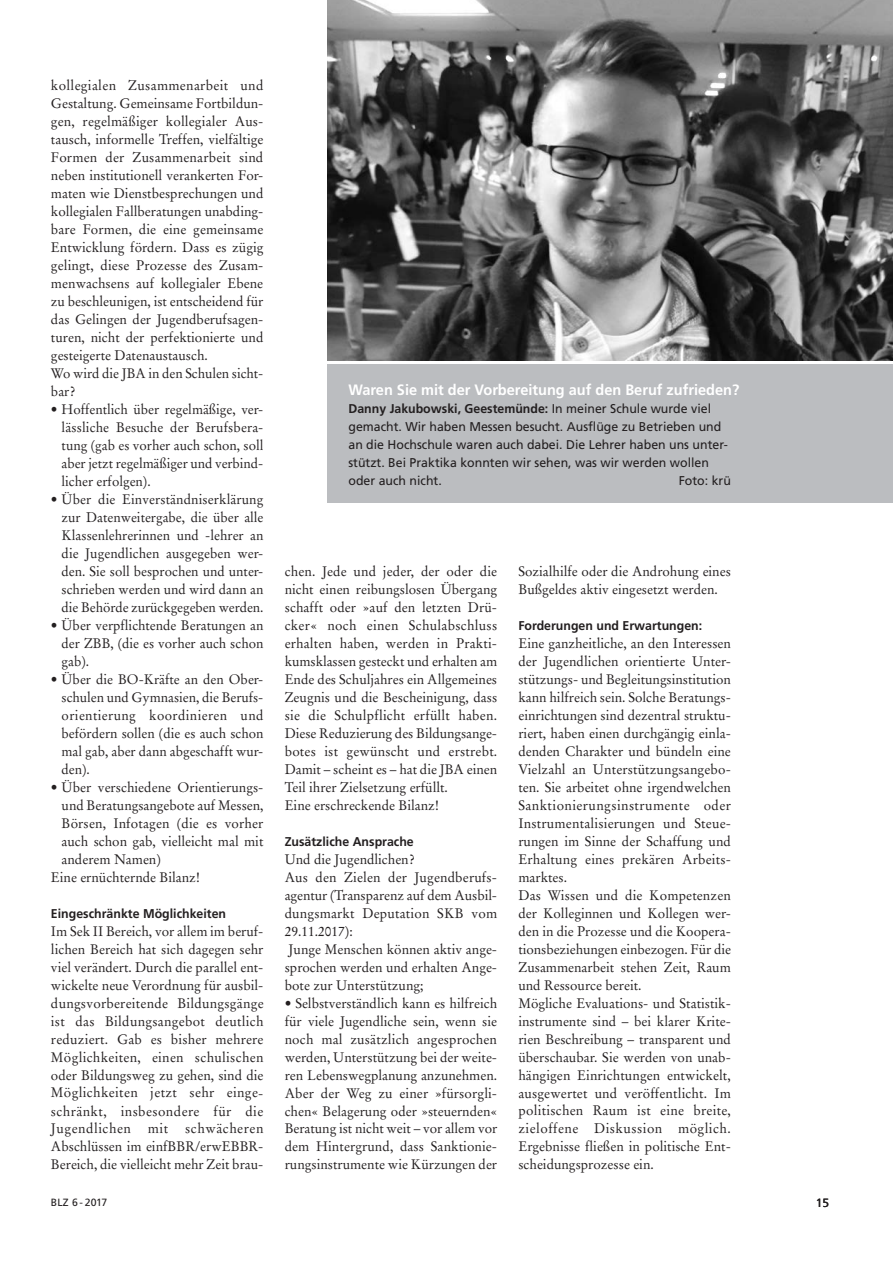
<style>
.page{position:relative;width:893px;height:1263px;background:#fff}
.page>*{position:absolute;margin:0;border:0;box-sizing:border-box;transform-origin:0 0}
.t1{font:700 15px "Frutiger";color:#fff}
.t2{font:13.8px/18px "Stempel Garamond";color:#231f20}
.t3{font:13.8px/18px "Stempel Garamond";color:#231f20;text-align:justify;scale:.96 1}
.t4{font:12.75px/18px "Frutiger";color:#231f20}
.t5{font:700 12.75px "Frutiger";color:#231f20}
.t6{font:12px "Frutiger";color:#231f20}
.t7{font:10.5px "Frutiger";letter-spacing:.015em;color:#231f20}
.s1{font-weight:700}
</style>
<div class="page">
<img style="left:327px;top:0;width:565px;height:360px">
<div style="left:327px;top:364px;width:565px;height:139px;background:#bbbdc0"></div>
<p class="t2" style="left:51px;top:78px;width:214px">kollegialen Zusammenarbeit und Gestaltung. Gemeinsame Fortbildun&shy;gen, regelmäßiger kollegialer Aus&shy;tausch, informelle Treffen, vielfältige Formen der Zusammenarbeit sind neben institutionell verankerten For&shy;maten wie Dienstbesprechungen und kollegialen Fallberatungen unabding&shy;bare Formen, die eine gemeinsame Entwicklung fördern. Dass es zügig gelingt, diese Prozesse des Zusam&shy;menwachsens auf kollegialer Ebene zu beschleunigen, ist entscheidend für das Gelingen der Jugendberufsagen&shy;turen, nicht der perfektionierte und gesteigerte Datenaustausch.<br>Wo wird die JBA in den Schulen sicht&shy;bar?</p>
<p class="t3" style="left:62px;top:402px;width:212px;text-indent:-11px">• Hoffentlich über regelmäßige, ver&shy;lässliche Besuche der Berufsbera&shy;tung (gab es vorher auch schon, soll aber jetzt regelmäßiger und verbind&shy;licher erfolgen).</p>
<p class="t3" style="left:62px;top:491px;width:212px;text-indent:-11px">• Über die Einverständniserklärung zur Datenweitergabe, die über alle Klassenlehrerinnen und -lehrer an die Jugendlichen ausgegeben wer&shy;den. Sie soll besprochen und unter&shy;schrieben werden und wird dann an die Behörde zurückgegeben werden.</p>
<p class="t3" style="left:62px;top:617px;width:212px;text-indent:-11px">• Über verpflichtende Beratungen an der ZBB, (die es vorher auch schon gab).</p>
<p class="t3" style="left:62px;top:671px;width:212px;text-indent:-11px">• Über die BO-Kräfte an den Ober&shy;schulen und Gymnasien, die Berufs&shy;orientierung koordinieren und befördern sollen (die es auch schon mal gab, aber dann abgeschafft wur&shy;den).</p>
<p class="t2" style="left:51px;top:779px;width:214px">• Über verschiedene Orientierungs-</p>
<p class="t2" style="left:62px;top:797px;width:203px">und Beratungsangebote auf Messen,</p>
<p class="t2" style="left:62px;top:815px;width:203px">Börsen, Infotagen (die es vorher</p>
<p class="t2" style="left:62px;top:833px;width:203px">auch schon gab, vielleicht mal mit</p>
<p class="t2" style="left:62px;top:851px;width:101px">anderem Namen)</p>
<p class="t2" style="left:51px;top:869px;width:151px">Eine ernüchternde Bilanz!</p>
<p class="t5" style="left:51px;top:908px;width:177px">Eingeschränkte Möglichkeiten</p>
<p class="t2" style="left:51px;top:923px;width:214px;text-align:justify">Im Sek II Bereich, vor allem im beruf&shy;lichen Bereich hat sich dagegen sehr viel verändert. Durch die parallel ent&shy;wickelte neue Verordnung für ausbil&shy;dungsvorbereitende Bildungsgänge ist das Bildungsangebot deutlich reduziert. Gab es bisher mehrere Möglichkeiten, einen schulischen oder Bildungsweg zu gehen, sind die Möglichkeiten jetzt sehr einge&shy;schränkt, insbesondere für die Jugendlichen mit schwächeren Abschlüssen im einfBBR/erwEBBR-Bereich, die vielleicht mehr Zeit brau-</p>
<p class="t1" style="left:348px;top:383px;width:392px">Waren Sie mit der Vorbereitung auf den Beruf zufrieden?</p>
<p class="t4" style="left:348px;top:400px;width:381px"><span class="s1">Danny Jakubowski, Geestemünde:</span> In meiner Schule wurde viel gemacht. Wir haben Messen besucht. Ausflüge zu Betrieben und an die Hochschule waren auch dabei. Die Lehrer haben uns unter&shy;stützt. Bei Praktika konnten wir sehen, was wir werden wollen oder auch nicht.</p>
<p class="t4" style="left:679px;top:472px;width:54px">Foto: krü</p>
<p class="t2" style="left:285px;top:563px;width:214px">chen. Jede und jeder, der oder die nicht einen reibungslosen Übergang schafft oder »auf den letzten Drü&shy;cker« noch einen Schulabschluss erhalten haben, werden in Prakti&shy;kumsklassen gesteckt und erhalten am Ende des Schuljahres ein Allgemeines Zeugnis und die Bescheinigung, dass sie die Schulpflicht erfüllt haben.<br>Diese Reduzierung des Bildungsange&shy;botes ist gewünscht und erstrebt.<br>Damit – scheint es – hat die JBA einen Teil ihrer Zielsetzung erfüllt.<br>Eine erschreckende Bilanz!</p>
<p class="t5" style="left:285px;top:836px;width:131px">Zusätzliche Ansprache</p>
<p class="t2" style="left:285px;top:851px;width:214px">Und die Jugendlichen?<br>Aus den Zielen der Jugendberufs&shy;agentur (Transparenz auf dem Ausbil&shy;dungsmarkt Deputation SKB vom<br>29.11.2017):<br>Junge Menschen können aktiv ange&shy;sprochen werden und erhalten Ange&shy;bote zur Unterstützung;</p>
<p class="t2" style="left:285px;top:995px;width:214px;text-align:justify">• Selbstverständlich kann es hilfreich für viele Jugendliche sein, wenn sie noch mal zusätzlich angesprochen werden, Unterstützung bei der weite&shy;ren Lebenswegplanung anzunehmen.<br>Aber der Weg zu einer »fürsorgli&shy;chen« Belagerung oder »steuernden« Beratung ist nicht weit – vor allem vor dem Hintergrund, dass Sanktionie&shy;rungsinstrumente wie Kürzungen der</p>
<p class="t2" style="left:518px;top:563px;width:214px">Sozialhilfe oder die Androhung eines<br>Bußgeldes aktiv eingesetzt werden.</p>
<p class="t5" style="left:518px;top:620px;width:185px">Forderungen und Erwartungen:</p>
<p class="t2" style="left:518px;top:635px;width:214px">Eine ganzheitliche, an den Interessen der Jugendlichen orientierte Unter&shy;stützungs- und Begleitungsinstitution kann hilfreich sein. Solche Beratungs&shy;einrichtungen sind dezentral struktu&shy;riert, haben einen durchgängig einla&shy;denden Charakter und bündeln eine Vielzahl an Unterstützungsangebo&shy;ten. Sie arbeitet ohne irgendwelchen Sanktionierungsinstrumente oder Instrumentalisierungen und Steue&shy;rungen im Sinne der Schaffung und Erhaltung eines prekären Arbeits&shy;marktes.<br>Das Wissen und die Kompetenzen der Kolleginnen und Kollegen wer&shy;den in die Prozesse und die Koopera&shy;tionsbeziehungen einbezogen. Für die Zusammenarbeit stehen Zeit, Raum und Ressource bereit.<br>Mögliche Evaluations- und Statistik&shy;instrumente sind – bei klarer Krite&shy;rien Beschreibung – transparent und überschaubar. Sie werden von unab&shy;hängigen Einrichtungen entwickelt, ausgewertet und veröffentlicht. Im politischen Raum ist eine breite, zieloffene Diskussion möglich.<br>Ergebnisse fließen in politische Ent&shy;scheidungsprozesse ein.</p>
<p class="t7" style="left:51px;top:1198px;width:58px">BLZ 6 - 2017</p>
<p class="t6" style="left:816px;top:1198px;width:15px">15</p>
</div>
